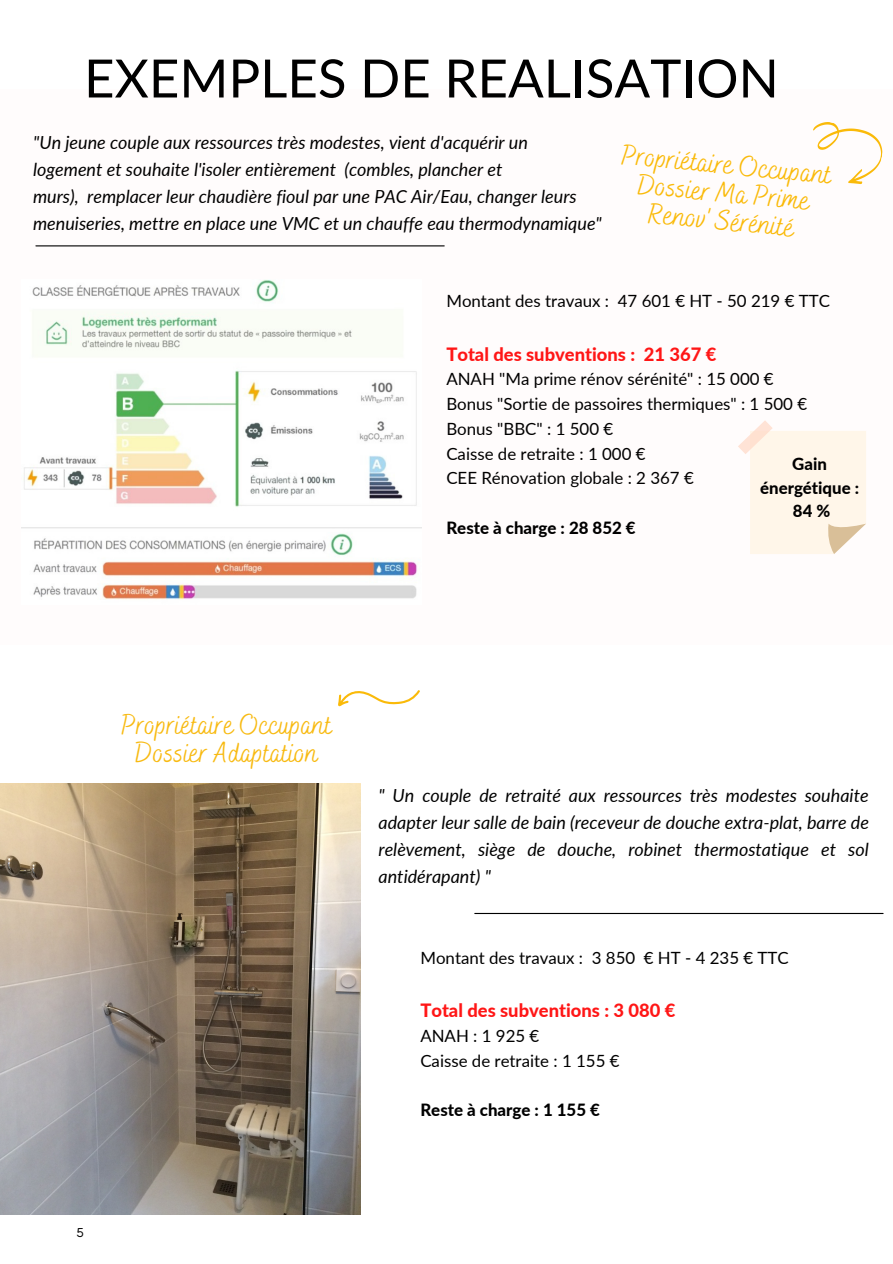
<style>
.page{position:relative;width:893px;height:1264px;background:#fff}
.page>*{position:absolute;margin:0;border:0;box-sizing:border-box;transform-origin:0 0}
.t1{font:52.8px "Lato";color:#000}
.t2{font:28.8px/28.2px "Bakerie Smooth";color:#faba09;text-align:center}
.t3{font:28.8px/28px "Bakerie Smooth";color:#f8ba11;text-align:center}
.t4{font:800 18.3px "Lato";color:#ff1616}
.t5{font:italic 18px/27px "Lato";color:#000}
.t6{font:16.8px/24.8px "Lato";color:#000}
.t7{font:800 16.8px/23.1px "Lato";color:#000;text-align:center}
.t8{font:13.5px "Questrial";color:#000}
</style>
<div class="page">
<img style="left:0;top:783px;width:360px;height:430px">
<hr style="left:36px;top:245px;width:408px;height:1px;background:#000">
<img style="left:22px;top:280px;width:399px;height:320px">
<svg style="left:813px;top:122px;width:70px;height:63px"></svg>
<svg style="left:738px;top:420px;width:128px;height:134px"></svg>
<hr style="left:475px;top:912px;width:408px;height:2px;background:#000">
<svg style="left:338px;top:690px;width:82px;height:17px"></svg>
<h1 class="t1" style="left:84px;top:45px;width:696px">EXEMPLES DE REALISATION</h1>
<p class="t5" style="left:33px;top:129px;width:570px">"Un jeune couple aux ressources très modestes, vient d'acquérir un logement et souhaite l'isoler entièrement (combles, plancher et<br>murs), remplacer leur chaudière fioul par une PAC Air/Eau, changer leurs menuiseries, mettre en place une VMC et un chauffe eau thermodynamique"</p>
<h2 class="t2" style="left:622px;top:143px;width:212px;rotate:5deg">Propriétaire Occupant<br>Dossier Ma Prime<br>Renov' Sérénité</h2>
<p class="t6" style="left:446px;top:288px;width:385px">Montant des travaux : 47 601 € HT - 50 219 € TTC</p>
<p class="t4" style="left:446px;top:342px;width:271px">Total des subventions : 21 367 €</p>
<p class="t6" style="left:446px;top:366px;width:362px">ANAH "Ma prime rénov sérénité" : 15 000 €<br>Bonus "Sortie de passoires thermiques" : 1 500 €<br>Bonus "BBC" : 1 500 €<br>Caisse de retraite : 1 000 €<br>CEE Rénovation globale : 2 367 €</p>
<p class="t7" style="left:446px;top:515px;width:191px">Reste à charge : 28 852 €</p>
<p class="t7" style="left:760px;top:452px;width:100px">Gain énergétique :<br>84 %</p>
<h2 class="t3" style="left:121px;top:712px;width:212px">Propriétaire Occupant<br>Dossier Adaptation</h2>
<p class="t8" style="left:77px;top:1225px;width:9px">5</p>
<p class="t5" style="left:378px;top:781px;width:492px;text-align:justify">" Un couple de retraité aux ressources très modestes souhaite adapter leur salle de bain (receveur de douche extra-plat, barre de relèvement, siège de douche, robinet thermostatique et sol antidérapant) "</p>
<p class="t6" style="left:420px;top:944px;width:370px">Montant des travaux : 3 850 € HT - 4 235 € TTC</p>
<p class="t4" style="left:420px;top:999px;width:256px">Total des subventions : 3 080 €</p>
<p class="t6" style="left:420px;top:1023px;width:201px">ANAH : 1 925 €<br>Caisse de retraite : 1 155 €</p>
<p class="t7" style="left:420px;top:1098px;width:181px">Reste à charge : 1 155 €</p>
</div>
